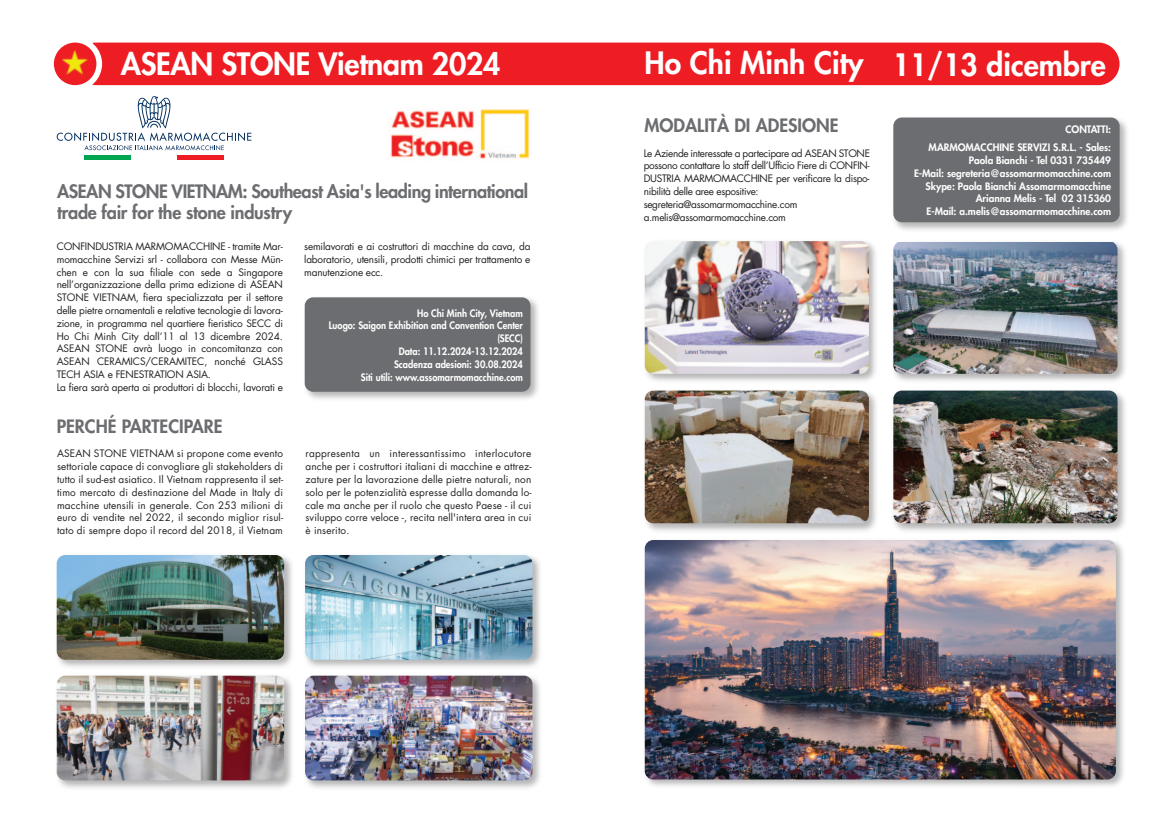
<style>
.page{position:relative;width:1174px;height:823px;background:#fff}
.page>*{position:absolute;margin:0;border:0;box-sizing:border-box;transform-origin:0 0}
.t1{font:800 30px "Futura LT";color:#fff}
.t2{font:800 18px/21.6px "Futura LT";letter-spacing:-.025em;color:#6c6d70}
.t3{font:800 17.9px "Futura LT";color:#6c6d70}
.t4{font:10px/12.8px "Futura LT";letter-spacing:-.015em;color:#231f20;text-align:justify}
.t5{font:800 10px/12.8px "Futura LT";color:#fff;text-align:right}
.t6{font:800 10px/12.8px "Futura LT";color:#fff;text-align:right;scale:.93 1}
</style>
<div class="page">
<img style="left:56px;top:677px;width:236px;height:111px">
<img style="left:57px;top:675px;width:227px;height:105px;border-radius:9px">
<img style="left:56px;top:556px;width:236px;height:111px">
<img style="left:57px;top:554px;width:227px;height:105px;border-radius:9px">
<img style="left:305px;top:676px;width:235px;height:112px">
<img style="left:305px;top:675px;width:227px;height:105px;border-radius:9px">
<img style="left:305px;top:556px;width:235px;height:111px">
<img style="left:305px;top:554px;width:227px;height:105px;border-radius:9px">
<img style="left:304px;top:297px;width:234px;height:103px">
<div style="left:305px;top:297px;width:225px;height:94px;background:#6c6d70;border-radius:9px"></div>
<svg style="left:57px;top:96px;width:194px;height:54px"></svg>
<hr style="left:177px;top:155px;width:47px;height:4px;background:#ee1d23">
<hr style="left:84px;top:155px;width:47px;height:4px;background:#00a54f">
<img style="left:390px;top:109px;width:140px;height:50px">
<div style="left:75px;top:43px;width:1044px;height:42px;background:#ee1d23;border-radius:21px"></div>
<div style="left:48px;top:37px;width:54px;height:54px;background:#fff;border-radius:50%"></div>
<img style="left:54px;top:43px;width:42px;height:42px;border-radius:50%">
<img style="left:893px;top:117px;width:234px;height:113px">
<div style="left:893px;top:117px;width:226px;height:105px;background:#6c6d70;border-radius:9px"></div>
<img style="left:644px;top:241px;width:232px;height:290px">
<img style="left:645px;top:241px;width:223px;height:132px;border-radius:9px">
<img style="left:645px;top:390px;width:224px;height:133px;border-radius:9px">
<img style="left:893px;top:242px;width:232px;height:289px">
<img style="left:893px;top:242px;width:224px;height:131px;border-radius:9px">
<img style="left:893px;top:390px;width:224px;height:133px;border-radius:9px">
<img style="left:644px;top:540px;width:480px;height:247px">
<img style="left:645px;top:539px;width:470px;height:240px;border-radius:9px">
<h1 class="t1" style="left:121px;top:44px;width:381px">ASEAN STONE Vietnam 2024</h1>
<h1 class="t1" style="left:644px;top:43px;width:463px">Ho Chi Minh City 11/13 dicembre</h1>
<h2 class="t2" style="left:57px;top:180px;width:472px">ASEAN STONE VIETNAM: Southeast Asia's leading international trade fair for the stone industry</h2>
<p class="t4" style="left:57px;top:240px;width:228px;text-align:left">CONFINDUSTRIA MARMOMACCHINE - tramite Mar&shy;momacchine Servizi srl - collabora con Messe Mün&shy;chen e con la sua filiale con sede a Singapore nell’organizzazione della prima edizione di ASEAN STONE VIETNAM, fiera specializzata per il settore delle pietre ornamentali e relative tecnologie di lavora&shy;zione, in programma nel quartiere fieristico SECC di Ho Chi Minh City dall’11 al 13 dicembre 2024.<br>ASEAN STONE avrà luogo in concomitanza con ASEAN CERAMICS/CERAMITEC, nonché GLASS TECH ASIA e FENESTRATION ASIA.<br>La fiera sarà aperta ai produttori di blocchi, lavorati e</p>
<p class="t4" style="left:304px;top:240px;width:228px">semilavorati e ai costruttori di macchine da cava, da laboratorio, utensili, prodotti chimici per trattamento e manutenzione ecc.</p>
<p class="t6" style="left:329px;top:306px;width:210px">Ho Chi Minh City, Vietnam<br>Luogo: Saigon Exhibition and Convention Center (SECC)<br>Data: 11.12.2024-13.12.2024<br>Scadenza adesioni: 30.08.2024<br>Siti utili: www.assomarmomacchine.com</p>
<h3 class="t3" style="left:57px;top:414px;width:167px">PERCHÉ PARTECIPARE</h3>
<p class="t4" style="left:57px;top:447px;width:227px">ASEAN STONE VIETNAM si propone come evento settoriale capace di convogliare gli stakeholders di tutto il sud-est asiatico. Il Vietnam rappresenta il set&shy;timo mercato di destinazione del Made in Italy di macchine utensili in generale. Con 253 milioni di euro di vendite nel 2022, il secondo miglior risul&shy;tato di sempre dopo il record del 2018, il Vietnam</p>
<p class="t4" style="left:305px;top:447px;width:227px">rappresenta un interessantissimo interlocutore anche per i costruttori italiani di macchine e attrez&shy;zature per la lavorazione delle pietre naturali, non solo per le potenzialità espresse dalla domanda lo&shy;cale ma anche per il ruolo che questo Paese - il cui sviluppo corre veloce -, recita nell'intera area in cui è inserito.</p>
<h3 class="t3" style="left:644px;top:113px;width:195px">MODALITÀ DI ADESIONE</h3>
<p class="t4" style="left:643px;top:146px;width:228px;text-align:left">Le Aziende interessate a partecipare ad ASEAN STONE possono contattare lo staff dell’Ufficio Fiere di CONFIN-DUSTRIA MARMOMACCHINE per verificare la dispo&shy;nibilità delle aree espositive: segreteria@assomarmomacchine.com a.melis@assomarmomacchine.com</p>
<p class="t5" style="left:928px;top:120px;width:184px;line-height:17.8px">CONTATTI:<br>MARMOMACCHINE SERVIZI S.R.L. - Sales:</p>
<p class="t5" style="left:914px;top:153px;width:198px">Paola Bianchi - Tel 0331 735449<br>E-Mail: segreteria@assomarmomacchine.com Skype: Paola Bianchi Assomarmomacchine Arianna Melis - Tel 02 315360<br>E-Mail: a.melis@assomarmomacchine.com</p>
</div>
